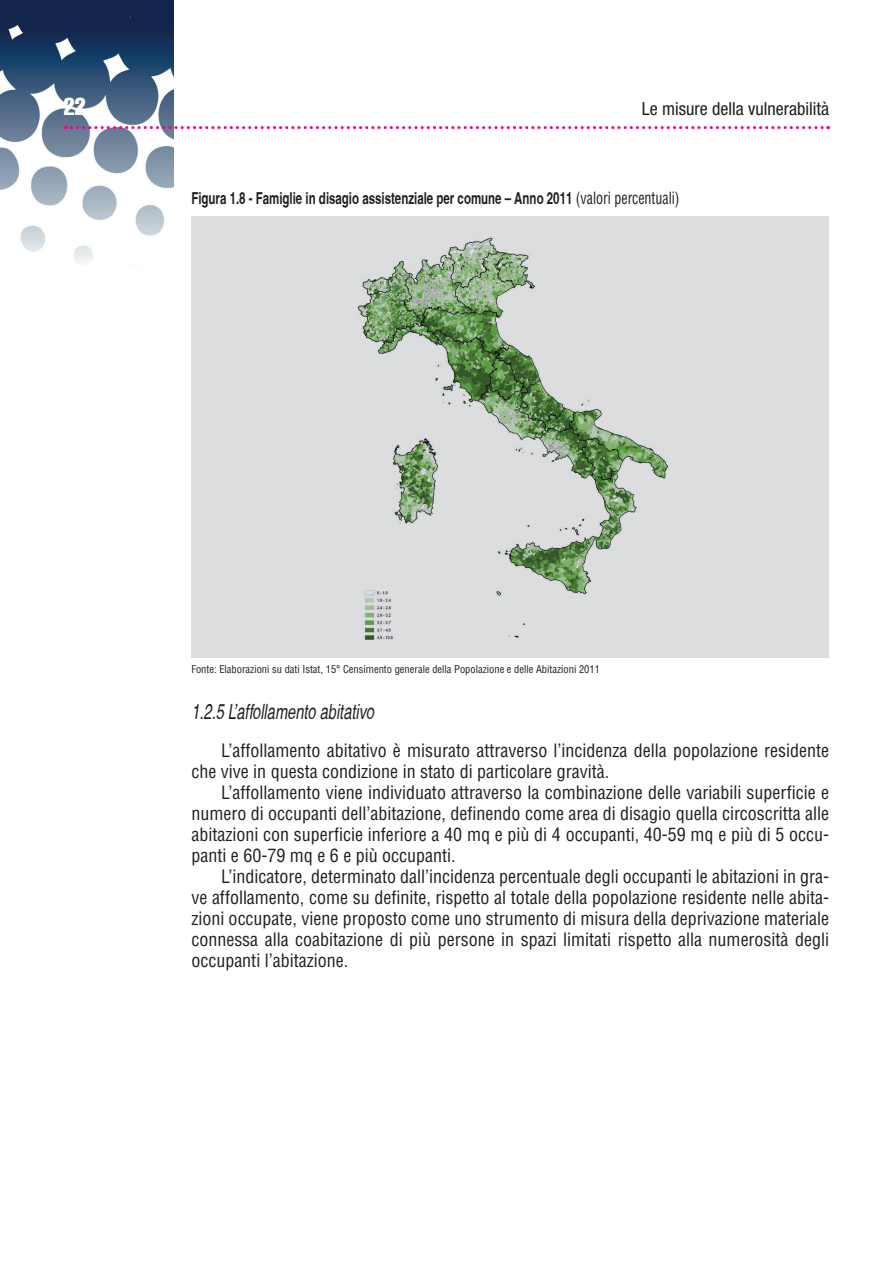
<style>
.page{position:relative;width:893px;height:1263px;background:#fff}
.page>*{position:absolute;margin:0;border:0;box-sizing:border-box;transform-origin:0 0}
.t1{font:24px "Helvetica LT Std Comp";color:#fff}
.t2{font:italic condensed 21px "Helvetica";color:#231f20;scale:.85 1}
.t3{font:condensed 18px/21px "Helvetica LT Std";color:#231f20;text-align:justify}
.t4{font:condensed 18px "Helvetica Neue LT Std";color:#231f20}
.t5{font:700 condensed 16.5px "Helvetica";color:#231f20;scale:.85 1}
.t6{font:condensed 10.5px "Helvetica LT Std";color:#231f20}
.s1{font-family:"Helvetica LT Std";font-weight:400}
</style>
<div class="page">
<img style="left:0;top:0;width:174px;height:263px">
<svg style="left:65px;top:126px;width:764px;height:3px"></svg>
<div style="left:191px;top:216px;width:638px;height:442px;background:#dcdddf"></div>
<img style="left:357px;top:237px;width:311px;height:403px">
<h1 class="t1" style="left:64px;top:91px;width:24px">22</h1>
<p class="t4" style="left:642px;top:98px;width:189px">Le misure della vulnerabilità</p>
<p class="t5" style="left:191px;top:188px;width:576px">Figura 1.8 - Famiglie in disagio assistenziale per comune – Anno 2011 <span class="s1">(valori percentuali)</span></p>
<p class="t6" style="left:191px;top:663px;width:410px">Fonte: Elaborazioni su dati Istat, 15° Censimento generale della Popolazione e delle Abitazioni 2011</p>
<p class="t2" style="left:191px;top:699px;width:216px">1.2.5 L’affollamento abitativo</p>
<p class="t3" style="left:191px;top:739px;width:639px;text-indent:30px">L’affollamento abitativo è misurato attraverso l’incidenza della popolazione residente che vive in questa condizione in stato di particolare gravità.</p>
<p class="t3" style="left:191px;top:781px;width:639px;text-indent:30px">L’affollamento viene individuato attraverso la combinazione delle variabili superficie e numero di occupanti dell’abitazione, definendo come area di disagio quella circoscritta alle abitazioni con superficie inferiore a 40 mq e più di 4 occupanti, 40-59 mq e più di 5 occu&shy;panti e 60-79 mq e 6 e più occupanti.</p>
<p class="t3" style="left:191px;top:865px;width:639px;text-indent:30px">L’indicatore, determinato dall’incidenza percentuale degli occupanti le abitazioni in gra&shy;ve affollamento, come su definite, rispetto al totale della popolazione residente nelle abita&shy;zioni occupate, viene proposto come uno strumento di misura della deprivazione materiale connessa alla coabitazione di più persone in spazi limitati rispetto alla numerosità degli occupanti l’abitazione.</p>
</div>
